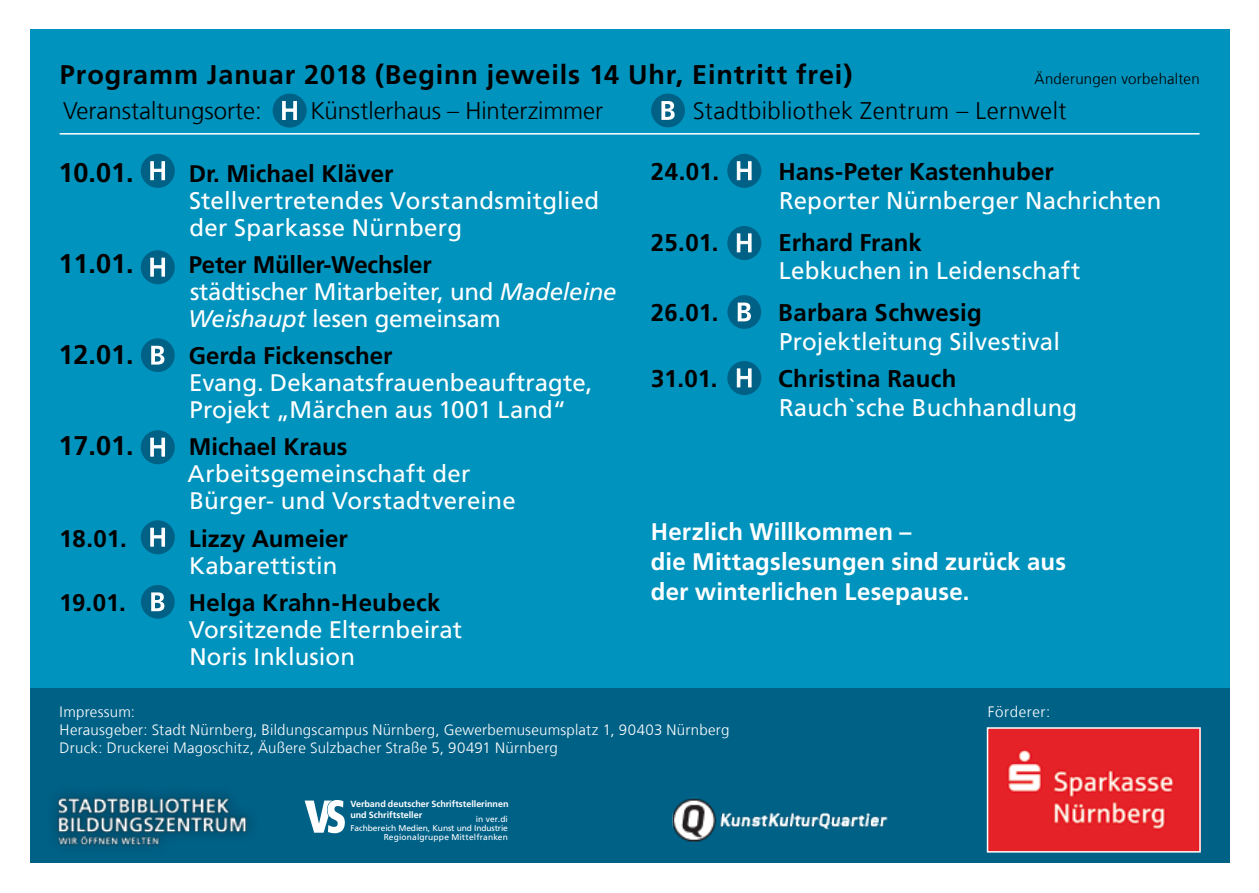
<style>
.page{position:relative;width:1259px;height:893px;background:#fff}
.page>*{position:absolute;margin:0;border:0;box-sizing:border-box;transform-origin:0 0}
.t1{font:700 27px "Frutiger LT Com";letter-spacing:.03em;color:#000}
.t2{font:24.3px "Frutiger LT Com";letter-spacing:.01em;color:#fff}
.t3{font:700 24.3px "Frutiger LT Com";letter-spacing:.005em;color:#000}
.t4{font:24px/27px "Frutiger LT Com";letter-spacing:.005em;color:#fff}
.t5{font:700 24px "Frutiger LT Com";color:#000}
.t6{font:700 24px/30px "Frutiger LT Com";letter-spacing:.01em;color:#fff}
.t7{font:300 24px "Frutiger LT Com";color:#000}
.t8{font:300 24px "Frutiger LT Com";letter-spacing:.02em;color:#000}
.t9{font:300 15px/18px "Frutiger LT Com";letter-spacing:.015em;color:#fff}
.t10{font:300 15px "Frutiger LT Com";letter-spacing:.015em;color:#000}
.t11{font:300 15px "Frutiger LT Com";letter-spacing:.04em;color:#fff}
.t12{font:700 9px/10.8px "Frutiger LT Com";letter-spacing:-.005em;color:#fff}
.t13{font:8.4px/9px "Frutiger LT Com";letter-spacing:-.01em;color:#fff;text-align:right}
.s1{font-weight:700;color:#000}
.s2{font-style:italic}
</style>
<div class="page">
<div style="left:30px;top:30px;width:1199px;height:833px;background:#0093bd"></div>
<div style="left:30px;top:689px;width:1199px;height:174px;background:#006187"></div>
<img style="left:989px;top:730px;width:208px;height:120px">
<div style="left:986px;top:727px;width:214px;height:126px;border:2px solid #fff"></div>
<div style="left:273px;top:94px;width:33px;height:33px;background:#006187;border-radius:50%"></div>
<div style="left:273px;top:94px;width:34px;height:34px;border:2px solid #006187;border-radius:50%"></div>
<svg style="left:282px;top:101px;width:15px;height:19px"></svg>
<div style="left:142px;top:155px;width:32px;height:32px;background:#006187;border-radius:50%"></div>
<div style="left:141px;top:154px;width:34px;height:34px;border:2px solid #006187;border-radius:50%"></div>
<svg style="left:150px;top:161px;width:15px;height:19px"></svg>
<div style="left:142px;top:431px;width:32px;height:32px;background:#006187;border-radius:50%"></div>
<div style="left:141px;top:430px;width:34px;height:34px;border:2px solid #006187;border-radius:50%"></div>
<svg style="left:150px;top:437px;width:15px;height:20px"></svg>
<div style="left:728px;top:155px;width:32px;height:32px;background:#006187;border-radius:50%"></div>
<div style="left:727px;top:154px;width:34px;height:34px;border:2px solid #006187;border-radius:50%"></div>
<svg style="left:736px;top:161px;width:16px;height:19px"></svg>
<div style="left:142px;top:251px;width:32px;height:33px;background:#006187;border-radius:50%"></div>
<div style="left:141px;top:250px;width:34px;height:34px;border:2px solid #006187;border-radius:50%"></div>
<svg style="left:150px;top:257px;width:15px;height:20px"></svg>
<div style="left:142px;top:521px;width:32px;height:33px;background:#006187;border-radius:50%"></div>
<div style="left:141px;top:520px;width:34px;height:34px;border:2px solid #006187;border-radius:50%"></div>
<svg style="left:150px;top:527px;width:15px;height:20px"></svg>
<div style="left:728px;top:227px;width:32px;height:32px;background:#006187;border-radius:50%"></div>
<div style="left:727px;top:226px;width:34px;height:34px;border:2px solid #006187;border-radius:50%"></div>
<svg style="left:736px;top:233px;width:16px;height:20px"></svg>
<div style="left:728px;top:362px;width:32px;height:32px;background:#006187;border-radius:50%"></div>
<div style="left:727px;top:361px;width:34px;height:34px;border:2px solid #006187;border-radius:50%"></div>
<svg style="left:736px;top:368px;width:16px;height:20px"></svg>
<div style="left:652px;top:94px;width:32px;height:33px;background:#006187;border-radius:50%"></div>
<div style="left:651px;top:94px;width:34px;height:33px;border:2px solid #006187;border-radius:50%"></div>
<svg style="left:661px;top:101px;width:13px;height:19px"></svg>
<div style="left:142px;top:339px;width:32px;height:32px;background:#006187;border-radius:50%"></div>
<div style="left:141px;top:338px;width:34px;height:34px;border:2px solid #006187;border-radius:50%"></div>
<svg style="left:151px;top:346px;width:13px;height:19px"></svg>
<div style="left:142px;top:586px;width:32px;height:32px;background:#006187;border-radius:50%"></div>
<div style="left:141px;top:585px;width:34px;height:34px;border:2px solid #006187;border-radius:50%"></div>
<svg style="left:151px;top:592px;width:13px;height:19px"></svg>
<div style="left:728px;top:296px;width:32px;height:32px;background:#006187;border-radius:50%"></div>
<div style="left:727px;top:295px;width:34px;height:34px;border:2px solid #006187;border-radius:50%"></div>
<svg style="left:737px;top:303px;width:14px;height:18px"></svg>
<img style="left:54px;top:794px;width:197px;height:52px">
<img style="left:672px;top:797px;width:216px;height:46px">
<svg style="left:305px;top:800px;width:40px;height:33px"></svg>
<hr style="left:60px;top:133px;width:1139px;height:2px;background:#fff">
<p class="t1" style="left:60px;top:59px;width:794px">Programm Januar 2018 (Beginn jeweils 14 Uhr, Eintritt frei)</p>
<p class="t10" style="left:1034px;top:70px;width:167px">Änderungen vorbehalten</p>
<p class="t7" style="left:63px;top:97px;width:200px">Veranstaltungsorte:</p>
<p class="t7" style="left:310px;top:97px;width:294px">Künstlerhaus – Hinterzimmer</p>
<p class="t8" style="left:693px;top:97px;width:375px">Stadtbibliothek Zentrum – Lernwelt</p>
<p class="t1" style="left:59px;top:157px;width:77px">10.01.</p>
<p class="t5" style="left:189px;top:160px;width:206px">Dr. Michael Kläver</p>
<p class="t4" style="left:189px;top:188px;width:411px">Stellvertretendes Vorstandsmitglied der Sparkasse Nürnberg</p>
<p class="t1" style="left:59px;top:248px;width:77px">11.01.</p>
<p class="t4" style="left:188px;top:252px;width:430px"><span class="s1">Peter Müller-Wechsler<br></span>städtischer Mitarbeiter, und <span class="s2">Madeleine<br>Weishaupt</span> lesen gemeinsam</p>
<p class="t1" style="left:59px;top:339px;width:77px">12.01.</p>
<p class="t5" style="left:189px;top:342px;width:205px">Gerda Fickenscher</p>
<p class="t4" style="left:189px;top:370px;width:405px">Evang. Dekanatsfrauenbeauftragte,<br>Projekt „Märchen aus 1001 Land“</p>
<p class="t1" style="left:59px;top:430px;width:77px">17.01.</p>
<p class="t5" style="left:189px;top:433px;width:160px">Michael Kraus</p>
<p class="t4" style="left:188px;top:461px;width:329px">Arbeitsgemeinschaft der<br>Bürger- und Vorstadtvereine</p>
<p class="t5" style="left:59px;top:524px;width:69px">18.01.</p>
<p class="t5" style="left:189px;top:524px;width:161px">Lizzy Aumeier</p>
<p class="t4" style="left:189px;top:552px;width:150px">Kabarettistin</p>
<p class="t5" style="left:59px;top:588px;width:68px">19.01.</p>
<p class="t5" style="left:189px;top:588px;width:253px">Helga Krahn-Heubeck</p>
<p class="t4" style="left:189px;top:616px;width:275px">Vorsitzende Elternbeirat<br>Noris Inklusion</p>
<p class="t3" style="left:651px;top:158px;width:70px">24.01.</p>
<p class="t3" style="left:778px;top:158px;width:277px">Hans-Peter Kastenhuber</p>
<p class="t2" style="left:779px;top:186px;width:384px">Reporter Nürnberger Nachrichten</p>
<p class="t3" style="left:651px;top:228px;width:69px">25.01.</p>
<p class="t3" style="left:778px;top:228px;width:145px">Erhard Frank</p>
<p class="t2" style="left:779px;top:257px;width:303px">Lebkuchen in Leidenschaft</p>
<p class="t3" style="left:651px;top:298px;width:69px">26.01.</p>
<p class="t3" style="left:778px;top:298px;width:205px">Barbara Schwesig</p>
<p class="t2" style="left:779px;top:327px;width:282px">Projektleitung Silvestival</p>
<p class="t3" style="left:651px;top:364px;width:68px">31.01.</p>
<p class="t3" style="left:778px;top:364px;width:180px">Christina Rauch</p>
<p class="t2" style="left:779px;top:393px;width:300px">Rauch`sche Buchhandlung</p>
<p class="t6" style="left:651px;top:517px;width:417px">Herzlich Willkommen –<br>die Mittagslesungen sind zurück aus der winterlichen Lesepause.</p>
<p class="t9" style="left:60px;top:703px;width:671px">Impressum:<br>Herausgeber: Stadt Nürnberg, Bildungscampus Nürnberg, Gewerbemuseumsplatz 1, 90403 Nürnberg<br>Druck: Druckerei Magoschitz, Äußere Sulzbacher Straße 5, 90491 Nürnberg</p>
<p class="t12" style="left:350px;top:799px;width:160px">Verband deutscher Schriftstellerinnen und Schriftsteller</p>
<p class="t13" style="left:350px;top:815px;width:159px">in ver.di<br>Fachbereich Medien, Kunst und Industrie<br>Regionalgruppe Mittelfranken</p>
<p class="t11" style="left:987px;top:703px;width:64px">Förderer:</p>
</div>
